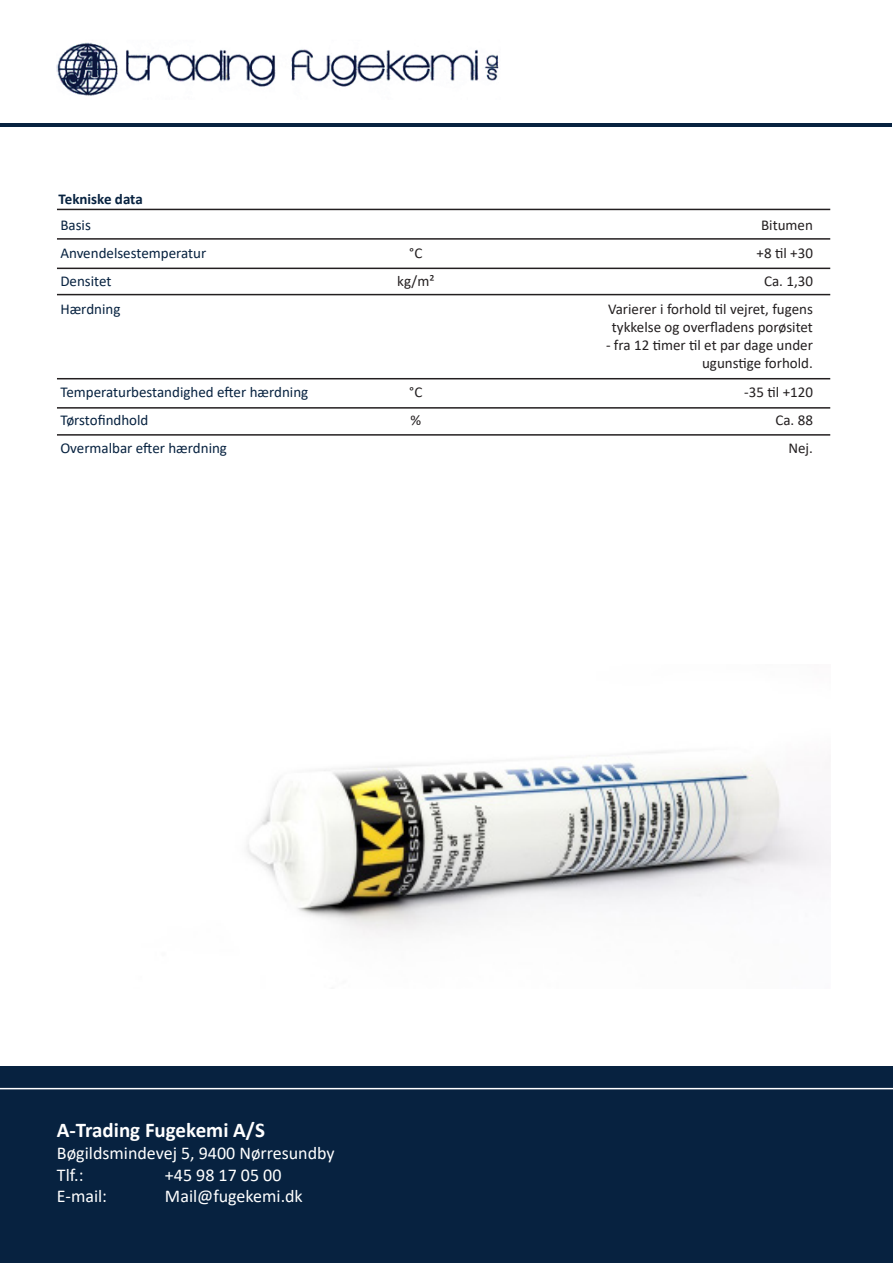
<style>
.page{position:relative;width:893px;height:1263px;background:#fff}
.page>*{position:absolute;margin:0;border:0;box-sizing:border-box;transform-origin:0 0}
.t1{font:700 21px "Calibri";color:#fff}
.t2{font:18px "Calibri";color:#fff}
.t3{font:15px/18px "Calibri";color:#231f20;text-align:right}
.t4{font:15px "Calibri";color:#072240}
.t5{font:700 15px "Calibri";color:#072240}
</style>
<div class="page">
<img style="left:57px;top:42px;width:442px;height:54px">
<hr style="left:1px;top:123px;width:891px;height:4px;background:#072240">
<div style="left:0;top:1066px;width:893px;height:197px;background:#072240"></div>
<hr style="left:0;top:1088px;width:893px;height:1px;background:#fff">
<hr style="left:57px;top:209px;width:773px;height:1px;background:#231f20">
<hr style="left:57px;top:238px;width:773px;height:2px;background:#231f20">
<hr style="left:57px;top:268px;width:773px;height:1px;background:#231f20">
<hr style="left:57px;top:294px;width:773px;height:1px;background:#231f20">
<hr style="left:57px;top:407px;width:773px;height:2px;background:#231f20">
<hr style="left:57px;top:434px;width:773px;height:2px;background:#231f20">
<hr style="left:57px;top:378px;width:773px;height:1px;background:#231f20">
<img style="left:246px;top:751px;width:584px;height:184px">
<p class="t5" style="left:59px;top:188px;width:86px">Tekniske data</p>
<p class="t4" style="left:60px;top:214px;width:32px">Basis</p>
<p class="t3" style="left:761px;top:215px;width:53px">Bitumen</p>
<p class="t4" style="left:60px;top:242px;width:147px">Anvendelsestemperatur</p>
<p class="t3" style="left:409px;top:243px;width:15px">°C</p>
<p class="t3" style="left:757px;top:243px;width:58px">+8 til +30</p>
<p class="t4" style="left:60px;top:271px;width:53px">Densitet</p>
<p class="t3" style="left:397px;top:272px;width:39px">kg/m²</p>
<p class="t3" style="left:764px;top:272px;width:50px">Ca. 1,30</p>
<p class="t4" style="left:60px;top:299px;width:62px">Hærdning</p>
<p class="t3" style="left:608px;top:300px;width:206px">Varierer i forhold til vejret, fugens</p>
<p class="t3" style="left:612px;top:318px;width:203px">tykkelse og overfladens porøsitet</p>
<p class="t3" style="left:606px;top:336px;width:208px">- fra 12 timer til et par dage under ugunstige forhold.</p>
<p class="t4" style="left:60px;top:381px;width:249px">Temperaturbestandighed efter hærdning</p>
<p class="t3" style="left:409px;top:382px;width:15px">°C</p>
<p class="t3" style="left:744px;top:382px;width:70px">-35 til +120</p>
<p class="t4" style="left:60px;top:409px;width:90px">Tørstofindhold</p>
<p class="t3" style="left:410px;top:410px;width:12px">%</p>
<p class="t3" style="left:775px;top:410px;width:39px">Ca. 88</p>
<p class="t4" style="left:60px;top:438px;width:168px">Overmalbar efter hærdning</p>
<p class="t3" style="left:788px;top:439px;width:26px">Nej.</p>
<p class="t1" style="left:57px;top:1115px;width:209px">A-Trading Fugekemi A/S</p>
<p class="t2" style="left:57px;top:1140px;width:279px">Bøgildsmindevej 5, 9400 Nørresundby</p>
<p class="t2" style="left:57px;top:1162px;width:28px">Tlf.:</p>
<p class="t2" style="left:165px;top:1162px;width:118px">+45 98 17 05 00</p>
<p class="t2" style="left:57px;top:1184px;width:52px">E-mail:</p>
<p class="t2" style="left:165px;top:1184px;width:139px">Mail@fugekemi.dk</p>
</div>
